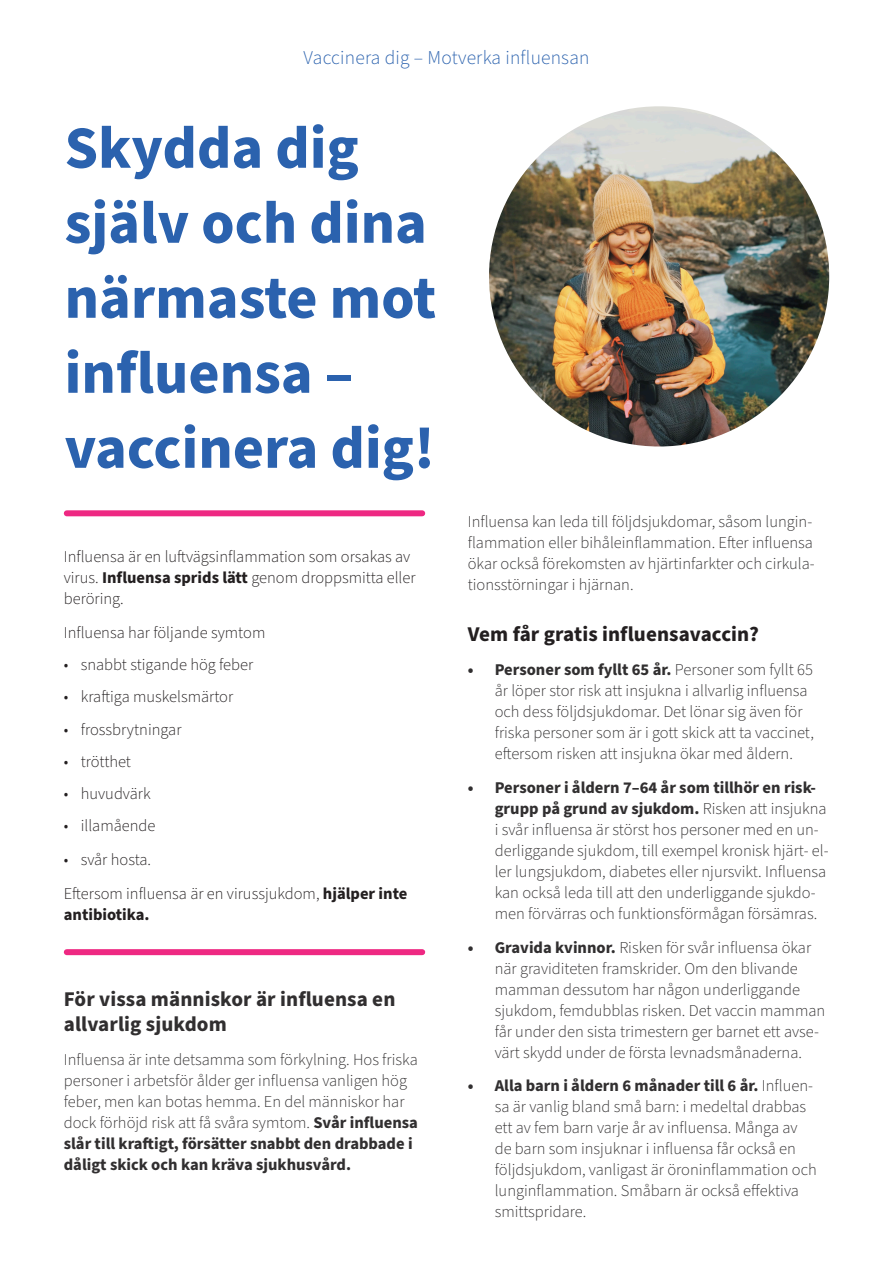
<style>
.page{position:relative;width:893px;height:1263px;background:#fff}
.page>*{position:absolute;margin:0;border:0;box-sizing:border-box;transform-origin:0 0}
._2__otsikko{font:700 60px/75px "Source Sans Pro";color:#2b62ae}
.leipisotsikko{font:700 21px/25.5px "Source Sans Pro";letter-spacing:.005em;color:#312f30}
.leipisotsikko-2{font:700 21px "Source Sans Pro";letter-spacing:.005em;color:#231f20}
.yläotsikko{font:300 19.5px "Source Sans Pro";letter-spacing:.01em;color:#2b62ae}
.leipis{font:300 16.5px/21px "Source Sans Pro";color:#312f30}
.nostoleipis{font:300 16.5px/21px "Source Sans Pro";color:#231f20}
.s1{font-weight:700}
</style>
<div class="page">
<div style="left:67px;top:510px;width:355px;height:6px;background:#ee2882"></div>
<div style="left:67px;top:949px;width:355px;height:6px;background:#ee2882"></div>
<img style="left:489px;top:106px;width:340px;height:340px;border-radius:170px">
<p class="yläotsikko" style="left:303px;top:44px;width:287px">Vaccinera dig – Motverka influensan</p>
<p class="_2__otsikko" style="left:65px;top:112px;width:373px">Skydda dig själv och dina närmaste mot influensa – vaccinera dig!</p>
<p class="nostoleipis" style="left:64px;top:547px;width:353px">Influensa är en luftvägsinflammation som orsakas av virus. <span class="s1">Influensa sprids lätt</span> genom droppsmitta eller beröring.</p>
<p class="nostoleipis" style="left:64px;top:622px;width:203px">Influensa har följande symtom</p>
<p class="nostoleipis" style="left:64px;top:655px;width:191px">• snabbt stigande hög feber</p>
<p class="nostoleipis" style="left:64px;top:687px;width:171px">• kraftiga muskelsmärtor</p>
<p class="nostoleipis" style="left:64px;top:719px;width:119px">• frossbrytningar</p>
<p class="nostoleipis" style="left:64px;top:751px;width:69px">• trötthet</p>
<p class="nostoleipis" style="left:64px;top:784px;width:88px">• huvudvärk</p>
<p class="nostoleipis" style="left:64px;top:816px;width:93px">• illamående</p>
<p class="nostoleipis" style="left:64px;top:850px;width:89px">• svår hosta.</p>
<p class="nostoleipis" style="left:64px;top:883px;width:345px">Eftersom influensa är en virussjukdom, <span class="s1">hjälper inte antibiotika.</span></p>
<p class="leipisotsikko" style="left:64px;top:986px;width:333px">För vissa människor är influensa en allvarlig sjukdom</p>
<p class="leipis" style="left:64px;top:1049px;width:356px">Influensa är inte detsamma som förkylning. Hos friska personer i arbetsför ålder ger influensa vanligen hög feber, men kan botas hemma. En del människor har dock förhöjd risk att få svåra symtom. <span class="s1">Svår influensa slår till kraftigt, försätter snabbt den drabbade i dåligt skick och kan kräva sjukhusvård.</span></p>
<p class="leipis" style="left:468px;top:512px;width:348px">Influensa kan leda till följdsjukdomar, såsom lungin&shy;flammation eller bihåleinflammation. Efter influensa ökar också förekomsten av hjärtinfarkter och cirkula&shy;tionsstörningar i hjärnan.</p>
<p class="leipisotsikko-2" style="left:468px;top:620px;width:293px">Vem får gratis influensavaccin?</p>
<p class="leipis" style="left:495px;top:659px;width:321px;text-indent:-27px"><span class="s1">• Personer som fyllt 65 år.</span> Personer som fyllt 65 år löper stor risk att insjukna i allvarlig influensa och dess följdsjukdomar. Det lönar sig även för friska personer som är i gott skick att ta vaccinet, eftersom risken att insjukna ökar med åldern.</p>
<p class="leipis" style="left:495px;top:777px;width:335px;text-indent:-27px"><span class="s1">• Personer i åldern 7–64 år som tillhör en risk&shy;grupp på grund av sjukdom.</span> Risken att insjukna i svår influensa är störst hos personer med en un&shy;derliggande sjukdom, till exempel kronisk hjärt- el&shy;ler lungsjukdom, diabetes eller njursvikt. Influensa kan också leda till att den underliggande sjukdo&shy;men förvärras och funktionsförmågan försämras.</p>
<p class="leipis" style="left:495px;top:937px;width:332px;text-indent:-27px"><span class="s1">• Gravida kvinnor.</span> Risken för svår influensa ökar när graviditeten framskrider. Om den blivande mamman dessutom har någon underliggande sjukdom, femdubblas risken. Det vaccin mamman får under den sista trimestern ger barnet ett avse&shy;värt skydd under de första levnadsmånaderna.</p>
<p class="leipis" style="left:495px;top:1076px;width:324px;text-indent:-27px"><span class="s1">• Alla barn i åldern 6 månader till 6 år.</span> Influen&shy;sa är vanlig bland små barn: i medeltal drabbas ett av fem barn varje år av influensa. Många av de barn som insjuknar i influensa får också en följdsjukdom, vanligast är öroninflammation och lunginflammation. Småbarn är också effektiva smittspridare.</p>
</div>
